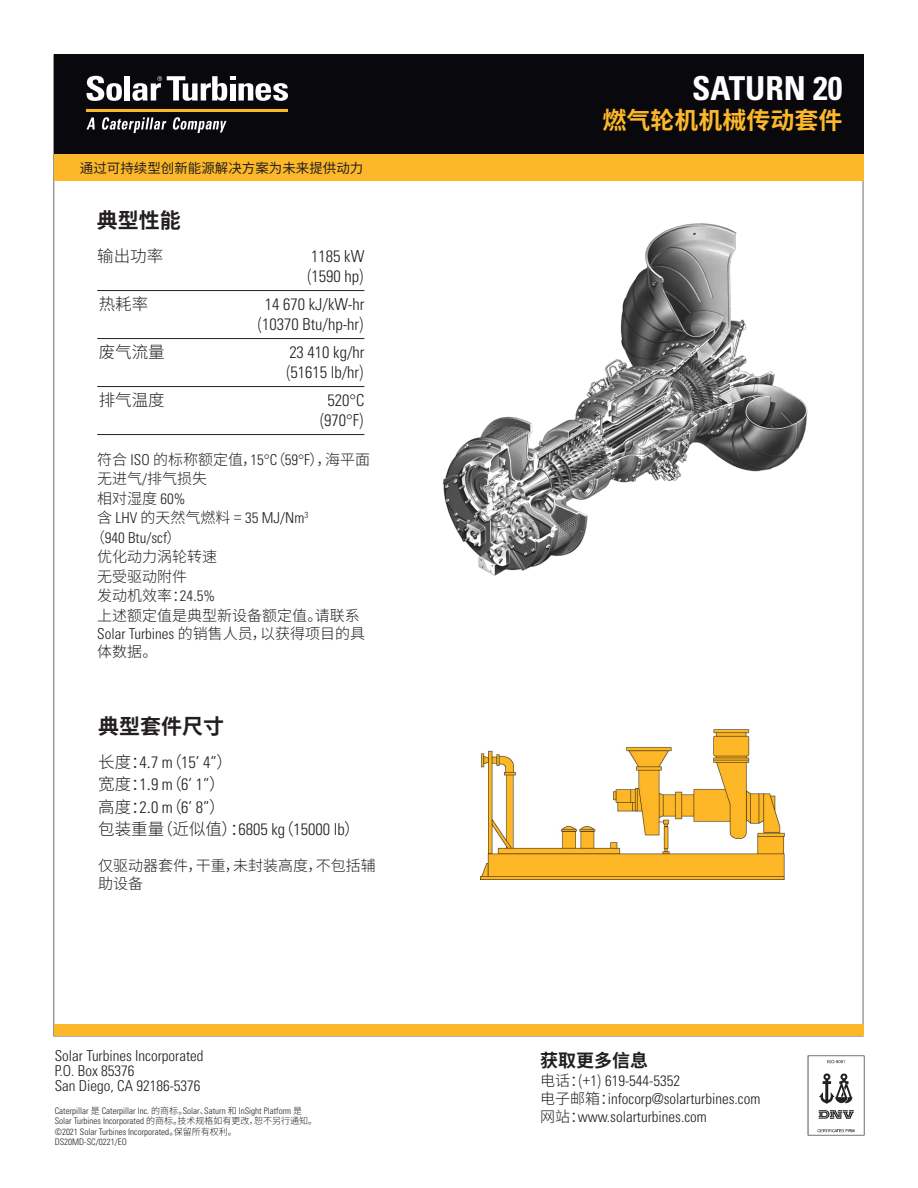
<style>
.page{position:relative;width:918px;height:1188px;background:#fff}
.page>*{position:absolute;margin:0;border:0;box-sizing:border-box;transform-origin:0 0}
.t1{font:700 condensed 33px "Univers LT Std";color:#fff}
.t2{font:700 24px "Noto Sans CJ Ksc";color:#fcb828}
.t3{font:700 21px "Noto Sans CJ Ksc";color:#231f20}
.t4{font:700 18px "Noto Sans CJ Ksc";color:#231f20}
.t5{font:300 condensed 16.5px/19.5px "Univers LT Std";color:#231f20}
.t6{font:300 16.5px "Noto Sans CJ Ksc";color:#231f20}
.t7{font:300 condensed 15px/18px "Univers LT Std";color:#231f20}
.t8{font:300 15px/19.5px "Noto Sans CJ Ksc";color:#231f20}
.t9{font:13.5px "Noto Sans CJ Ksc";color:#231f20}
.t10{font:300 condensed 9px/10.5px "Univers LT Std";color:#231f20}
.s1{font-family:"Noto Sans CJ Ksc";font-stretch:normal}
.s2{font-family:"Univers LT Std";font-stretch:condensed}
</style>
<div class="page">
<div style="left:54px;top:54px;width:810px;height:101px;background:#08080d"></div>
<div style="left:54px;top:155px;width:810px;height:26px;background:#fcb828"></div>
<svg style="left:86px;top:117px;width:9px;height:12px"></svg>
<svg style="left:172px;top:117px;width:54px;height:16px"></svg>
<svg style="left:102px;top:117px;width:64px;height:16px"></svg>
<hr style="left:86px;top:109px;width:202px;height:2px;background:#fcb729">
<svg style="left:86px;top:76px;width:202px;height:25px"></svg>
<div style="left:54px;top:1024px;width:810px;height:12px;background:#fcb828"></div>
<img style="left:442px;top:223px;width:366px;height:353px">
<img style="left:808px;top:1055px;width:56px;height:80px">
<hr style="left:97px;top:290px;width:267px;height:1px;background:#231f20">
<hr style="left:97px;top:338px;width:267px;height:1px;background:#231f20">
<hr style="left:97px;top:386px;width:267px;height:1px;background:#231f20">
<hr style="left:97px;top:434px;width:267px;height:1px;background:#231f20">
<img style="left:481px;top:729px;width:304px;height:150px">
<p class="t9" style="left:80px;top:161px;width:285px">通过可持续型创新能源解决方案为未来提供动力</p>
<h3 class="t3" style="left:97px;top:209px;width:85px">典型性能</h3>
<p class="t6" style="left:97px;top:247px;width:67px">输出功率</p>
<p class="t5" style="left:306px;top:246px;width:60px">1185 kW <span class="s1">(</span>1590 hp<span class="s1">)</span></p>
<p class="t6" style="left:99px;top:295px;width:51px">热耗率</p>
<p class="t5" style="left:257px;top:294px;width:109px;text-align:center">14 670 kJ/kW-hr <span class="s1">(</span>10370 Btu/hp-hr<span class="s1">)</span></p>
<p class="t6" style="left:99px;top:343px;width:67px">废气流量</p>
<p class="t5" style="left:285px;top:342px;width:81px">23 410 kg/hr <span class="s1">(</span>51615 lb/hr<span class="s1">)</span></p>
<p class="t6" style="left:99px;top:391px;width:67px">排气温度</p>
<p class="t5" style="left:319px;top:390px;width:47px;text-align:center">520°C <span class="s1">(</span>970°F<span class="s1">)</span></p>
<p class="t8" style="left:97px;top:450px;width:274px">符合 <span class="s2">ISO</span> 的标称额定值，<span class="s2">15°C</span>（<span class="s2">59°F</span>），海平面无进气<span class="s2">/</span>排气损失<br>相对湿度 <span class="s2">60%</span></p>
<p class="t7" style="left:90px;top:508px;width:220px;line-height:19.5px;text-indent:7px"><span class="s1">含</span> LHV <span class="s1">的天然气燃料 =</span> 35 MJ/Nm<sup>3</sup><span class="s1">（</span>940 Btu/scf<span class="s1">）</span></p>
<p class="t8" style="left:97px;top:548px;width:264px">优化动力涡轮转速<br>无受驱动附件<br>发动机效率：<span class="s2">24</span>.<span class="s2">5%<br></span>上述额定值是典型新设备额定值。请联系</p>
<p class="t7" style="left:97px;top:625px;width:270px">Solar Turbines <span class="s1">的销售人员，以获得项目的具</span></p>
<p class="t8" style="left:97px;top:642px;width:62px">体数据。</p>
<h3 class="t3" style="left:98px;top:714px;width:127px">典型套件尺寸</h3>
<p class="t5" style="left:98px;top:751px;width:264px;line-height:22.5px"><span class="s1">长度：</span>4<span class="s1">.</span>7 m<span class="s1">（</span>15’ 4”<span class="s1">）<br>宽度：</span>1<span class="s1">.</span>9 m<span class="s1">（</span>6’ 1”<span class="s1">）<br>高度：</span>2<span class="s1">.</span>0 m<span class="s1">（</span>6’ 8”<span class="s1">）<br>包装重量（近似值）：</span>6805 kg<span class="s1">（</span>15000 lb<span class="s1">）</span></p>
<p class="t8" style="left:98px;top:857px;width:279px;line-height:18px">仅驱动器套件，干重，未封装高度，不包括辅助设备</p>
<p class="t7" style="left:55px;top:1048px;width:150px;line-height:15px">Solar Turbines Incorporated<br>P.O. Box 85376<br>San Diego, CA 92186-5376</p>
<p class="t10" style="left:55px;top:1105px;width:264px">Caterpillar <span class="s1">是</span> Caterpillar Inc. <span class="s1">的商标。</span>Solar<span class="s1">、</span>Saturn <span class="s1">和</span> InSight Platform <span class="s1">是</span>Solar Turbines Incorporated <span class="s1">的商标。技术规格如有更改，恕不另行通知。</span>©2021 Solar Turbines Incorporated<span class="s1">。保留所有权利。<br></span>DS20MD-SC/0221/EO</p>
<h1 class="t1" style="left:692px;top:68px;width:152px">SATURN 20</h1>
<h2 class="t2" style="left:602px;top:107px;width:241px">燃气轮机机械传动套件</h2>
<p class="t4" style="left:540px;top:1051px;width:109px">获取更多信息</p>
<p class="t7" style="left:540px;top:1072px;width:222px"><span class="s1">电话：(+</span>1<span class="s1">)</span> 619-544-5352<br><span class="s1">电子邮箱：</span>infocorp@solarturbines.com<span class="s1">网站：</span>www.solarturbines.com</p>
</div>
